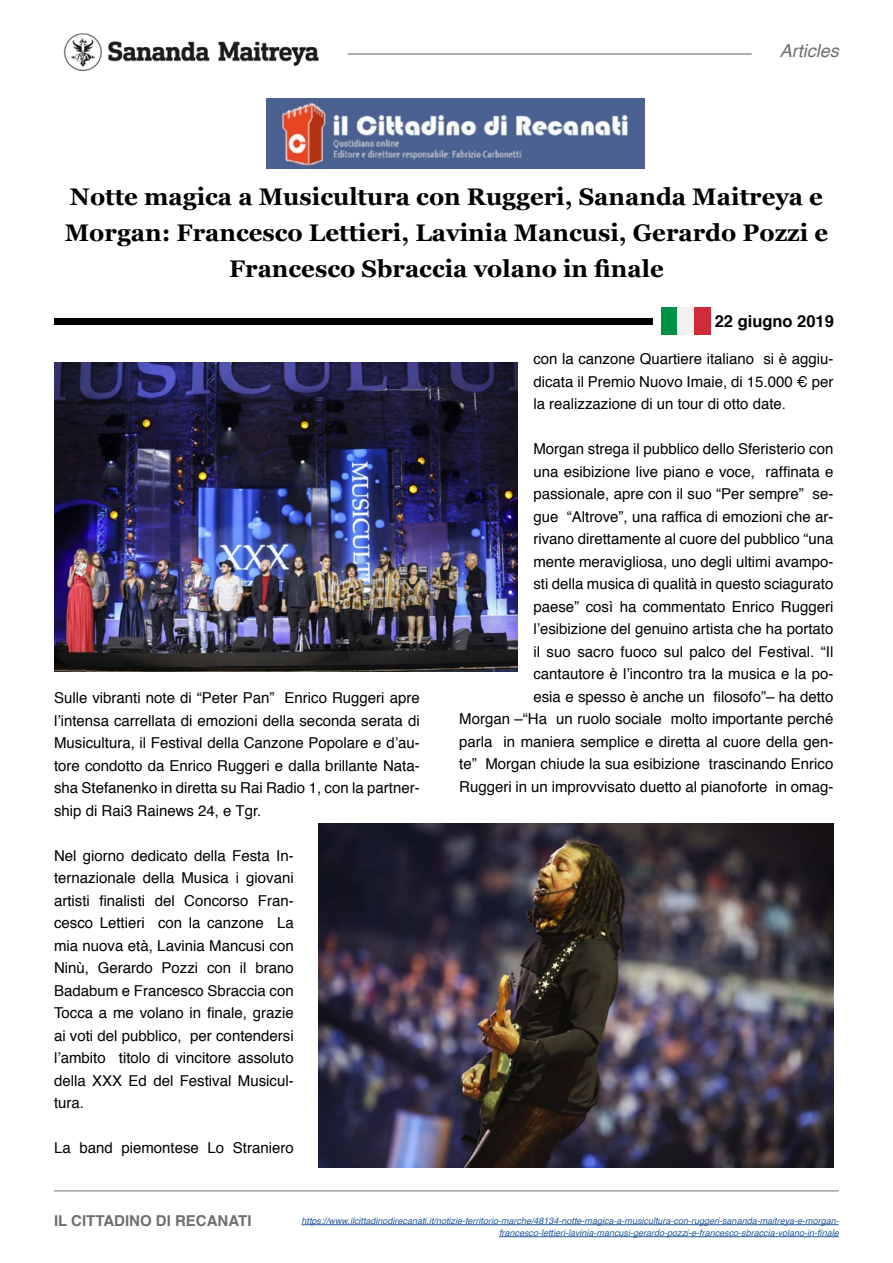
<style>
.page{position:relative;width:893px;height:1263px;background:#fff}
.page>*{position:absolute;margin:0;border:0;box-sizing:border-box;transform-origin:0 0}
.t1{font:700 24px/36px "Georgia";color:#000;text-align:center}
.t2{font:italic 18px "Helvetica";color:#706f6f}
.t3{font:700 16.5px "Helvetica";color:#000}
.t4{font:15px/22.5px "Helvetica";color:#000;text-align:justify}
.t5{font:700 15px "Helvetica";color:#706f6f}
.t6{font:italic 9px/12px "Helvetica";color:#275b9b;text-align:right}
</style>
<div class="page">
<div style="left:54px;top:318px;width:599px;height:7px;background:#000"></div>
<img style="left:63px;top:33px;width:256px;height:38px">
<hr style="left:348px;top:53px;width:404px;height:2px;background:#706f6f">
<hr style="left:54px;top:1190px;width:785px;height:1px;background:#706f6f">
<div style="left:661px;top:307px;width:17px;height:28px;background:#009145"></div>
<div style="left:678px;top:307px;width:16px;height:28px;background:#f2f2f2"></div>
<div style="left:694px;top:307px;width:17px;height:28px;background:#cf2b38"></div>
<hr style="left:301px;top:1224px;width:538px;height:1px;background:#275b9b">
<hr style="left:499px;top:1236px;width:340px;height:1px;background:#275b9b">
<img style="left:318px;top:824px;width:515px;height:343px">
<img style="left:266px;top:99px;width:379px;height:70px">
<img style="left:54px;top:363px;width:463px;height:309px">
<p class="t2" style="left:780px;top:36px;width:61px">Articles</p>
<h1 class="t1" style="left:65px;top:177px;width:765px">Notte magica a Musicultura con Ruggeri, Sananda Maitreya e<br>Morgan: Francesco Lettieri, Lavinia Mancusi, Gerardo Pozzi e<br>Francesco Sbraccia volano in finale</h1>
<p class="t3" style="left:715px;top:308px;width:121px">22 giugno 2019</p>
<p class="t4" style="left:533px;top:348px;width:301px">con la canzone Quartiere italiano si è aggiu&shy;dicata il Premio Nuovo Imaie, di 15.000 € per la realizzazione di un tour di otto date.</p>
<p class="t4" style="left:459px;top:438px;width:376px;text-align:right">Morgan strega il pubblico dello Sferisterio con<br>una esibizione live piano e voce, raffinata e passionale, apre con il suo “Per sempre” se-<br>gue “Altrove”, una raffica di emozioni che ar-<br>rivano direttamente al cuore del pubblico “una<br>mente meravigliosa, uno degli ultimi avampo-<br>sti della musica di qualità in questo sciagurato<br>paese” così ha commentato Enrico Ruggeri l’esibizione del genuino artista che ha portato<br>il suo sacro fuoco sul palco del Festival. “Il cantautore è l’incontro tra la musica e la po-<br>esia e spesso è anche un filosofo”– ha detto<br>Morgan –“Ha un ruolo sociale molto importante perché parla in maniera semplice e diretta al cuore della gen&shy;te” Morgan chiude la sua esibizione trascinando Enrico Ruggeri in un improvvisato duetto al pianoforte in omag-</p>
<p class="t4" style="left:54px;top:687px;width:367px">Sulle vibranti note di “Peter Pan” Enrico Ruggeri apre l’intensa carrellata di emozioni della seconda serata di Musicultura, il Festival della Canzone Popolare e d’au&shy;tore condotto da Enrico Ruggeri e dalla brillante Nata&shy;sha Stefanenko in diretta su Rai Radio 1, con la partner&shy;ship di Rai3 Rainews 24, e Tgr.</p>
<p class="t4" style="left:54px;top:845px;width:241px">Nel giorno dedicato della Festa In&shy;ternazionale della Musica i giovani artisti finalisti del Concorso Fran&shy;cesco Lettieri con la canzone La mia nuova età, Lavinia Mancusi con Ninù, Gerardo Pozzi con il brano Badabum e Francesco Sbraccia con Tocca a me volano in finale, grazie ai voti del pubblico, per contendersi l’ambito titolo di vincitore assoluto della XXX Ed del Festival Musicul&shy;tura.</p>
<p class="t4" style="left:54px;top:1137px;width:241px">La band piemontese Lo Straniero</p>
<p class="t5" style="left:54px;top:1209px;width:199px">IL CITTADINO DI RECANATI</p>
<p class="t6" style="left:301px;top:1215px;width:539px">https://www.ilcittadinodirecanati.it/notizie-territorio-marche/48134-notte-magica-a-musicultura-con-ruggeri-sananda-maitreya-e-morgan&shy;francesco-lettieri-lavinia-mancusi-gerardo-pozzi-e-francesco-sbraccia-volano-in-finale</p>
</div>
